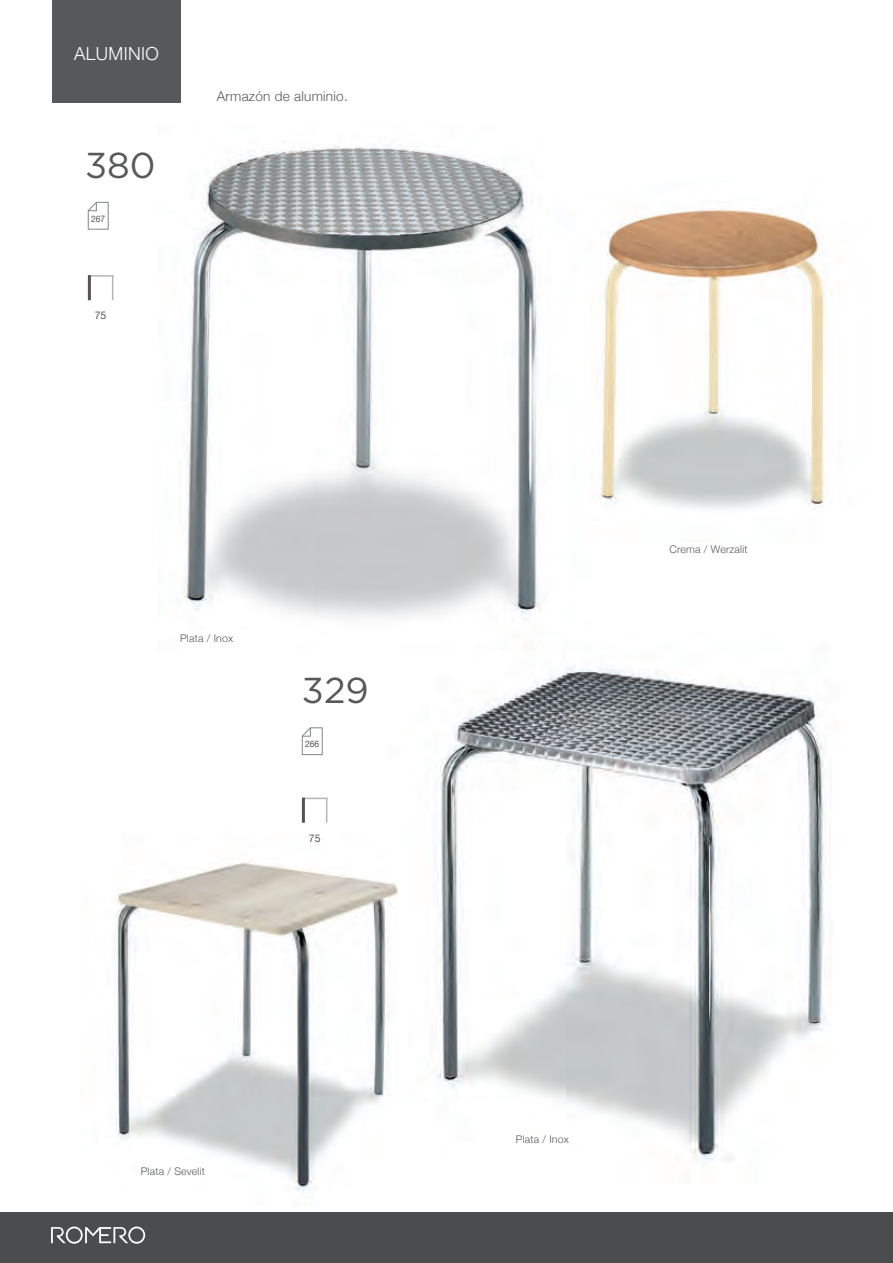
<style>
.page{position:relative;width:893px;height:1263px;background:#fff}
.page>*{position:absolute;margin:0;border:0;box-sizing:border-box;transform-origin:0 0}
.t1{font:36px "Gotham";color:#57585a}
.t2{font:300 18px "Helvetica Neue";letter-spacing:.02em;color:#fff}
.t3{font:300 13.5px "Helvetica Neue";letter-spacing:.02em;color:#57585a}
.t4{font:300 10.5px "Helvetica Neue";letter-spacing:.02em;color:#57585a}
.t5{font:10.5px "Helvetica Neue";color:#57585a}
.t6{font:9px "Helvetica Neue";color:#57585a;scale:.95 1}
</style>
<div class="page">
<div style="left:0;top:1212px;width:893px;height:51px;background:#4b4c4d"></div>
<svg style="left:51px;top:1226px;width:94px;height:18px"></svg>
<img style="left:182px;top:146px;width:359px;height:473px">
<img style="left:600px;top:208px;width:227px;height:301px">
<img style="left:397px;top:668px;width:429px;height:495px">
<img style="left:115px;top:820px;width:282px;height:372px">
<div style="left:52px;top:0;width:129px;height:102px;background:#57585a"></div>
<svg style="left:87px;top:202px;width:22px;height:28px"></svg>
<svg style="left:301px;top:727px;width:22px;height:28px"></svg>
<hr style="left:89px;top:275px;width:24px;height:2px;background:#939598">
<hr style="left:88px;top:275px;width:3px;height:25px;background:#0c0806">
<svg style="left:112px;top:275px;width:1px;height:25px"></svg>
<hr style="left:302px;top:798px;width:3px;height:25px;background:#0c0806">
<svg style="left:303px;top:798px;width:24px;height:25px"></svg>
<p class="t2" style="left:74px;top:39px;width:86px">ALUMINIO</p>
<p class="t1" style="left:85px;top:142px;width:72px">380</p>
<p class="t6" style="left:91px;top:212px;width:17px">267</p>
<p class="t5" style="left:95px;top:308px;width:13px">75</p>
<p class="t3" style="left:217px;top:85px;width:132px">Armazón de aluminio.</p>
<p class="t4" style="left:180px;top:629px;width:55px">Plata / Inox</p>
<p class="t1" style="left:302px;top:667px;width:68px">329</p>
<p class="t6" style="left:305px;top:738px;width:17px">266</p>
<p class="t5" style="left:309px;top:830px;width:13px">75</p>
<p class="t4" style="left:141px;top:1162px;width:66px">Plata / Sevelit</p>
<p class="t4" style="left:670px;top:540px;width:80px">Crema / Werzalit</p>
<p class="t4" style="left:516px;top:1131px;width:55px">Plata / Inox</p>
</div>
